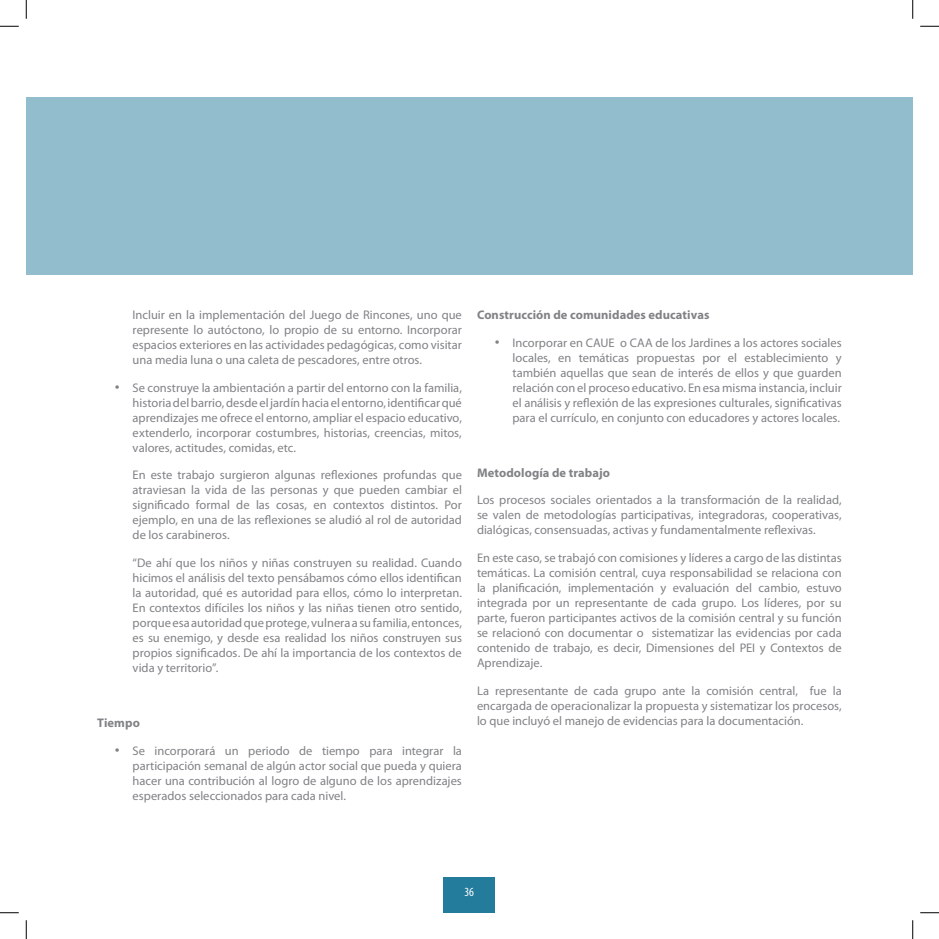
<style>
.page{position:relative;width:939px;height:939px;background:#fff}
.page>*{position:absolute;margin:0;border:0;box-sizing:border-box;transform-origin:0 0}
.t1{font:12.5px/15px "Myriad Pro";color:#808285;text-align:justify}
.t2{font:700 12.5px "Myriad Pro";letter-spacing:.005em;color:#808285}
.t3{font:condensed 12.5px "Myriad Pro";color:#fff}
.s1{font-family:"Arial";font-size:13.75px}
</style>
<div class="page">
<div style="left:443px;top:877px;width:52px;height:35px;background:#247c9c"></div>
<div style="left:26px;top:97px;width:886px;height:177px;background:#91bdcd"></div>
<svg style="left:0;top:25px;width:19px;height:2px"></svg>
<svg style="left:920px;top:25px;width:18px;height:2px"></svg>
<svg style="left:0;top:912px;width:19px;height:1px"></svg>
<svg style="left:920px;top:912px;width:18px;height:1px"></svg>
<svg style="left:25px;top:0;width:2px;height:19px"></svg>
<svg style="left:25px;top:920px;width:2px;height:18px"></svg>
<svg style="left:912px;top:0;width:1px;height:19px"></svg>
<svg style="left:912px;top:920px;width:1px;height:18px"></svg>
<p class="t1" style="left:133px;top:308px;width:331px">Incluir en la implementación del Juego de Rincones, uno que represente lo autóctono, lo propio de su entorno. Incorporar espacios exteriores en las actividades pedagógicas, como visitar una media luna o una caleta de pescadores, entre otros.</p>
<p class="t1" style="left:133px;top:380px;width:331px;text-indent:-18px"><span class="s1">•</span> Se construye la ambientación a partir del entorno con la familia, historia del barrio, desde el jardín hacia el entorno, identificar qué aprendizajes me ofrece el entorno, ampliar el espacio educativo, extenderlo, incorporar costumbres, historias, creencias, mitos, valores, actitudes, comidas, etc.</p>
<p class="t1" style="left:133px;top:468px;width:331px">En este trabajo surgieron algunas reflexiones profundas que atraviesan la vida de las personas y que pueden cambiar el significado formal de las cosas, en contextos distintos. Por ejemplo, en una de las reflexiones se aludió al rol de autoridad de los carabineros.</p>
<p class="t1" style="left:133px;top:555px;width:331px">“De ahí que los niños y niñas construyen su realidad. Cuando hicimos el análisis del texto pensábamos cómo ellos identifican la autoridad, qué es autoridad para ellos, cómo lo interpretan.<br>En contextos difíciles los niños y las niñas tienen otro sentido, porque esa autoridad que protege, vulnera a su familia, entonces, es su enemigo, y desde esa realidad los niños construyen sus propios significados. De ahí la importancia de los contextos de vida y territorio”.</p>
<p class="t2" style="left:97px;top:715px;width:44px">Tiempo</p>
<p class="t1" style="left:133px;top:743px;width:331px;text-indent:-18px"><span class="s1">•</span> Se incorporará un periodo de tiempo para integrar la participación semanal de algún actor social que pueda y quiera hacer una contribución al logro de alguno de los aprendizajes esperados seleccionados para cada nivel.</p>
<p class="t2" style="left:477px;top:308px;width:234px">Construcción de comunidades educativas</p>
<p class="t1" style="left:512px;top:335px;width:331px;text-indent:-18px"><span class="s1">•</span> Incorporar en CAUE o CAA de los Jardines a los actores sociales locales, en temáticas propuestas por el establecimiento y también aquellas que sean de interés de ellos y que guarden relación con el proceso educativo. En esa misma instancia, incluir el análisis y reflexión de las expresiones culturales, significativas para el currículo, en conjunto con educadores y actores locales.</p>
<p class="t2" style="left:477px;top:465px;width:134px">Metodología de trabajo</p>
<p class="t1" style="left:477px;top:493px;width:366px">Los procesos sociales orientados a la transformación de la realidad, se valen de metodologías participativas, integradoras, cooperativas, dialógicas, consensuadas, activas y fundamentalmente reflexivas.</p>
<p class="t1" style="left:477px;top:550px;width:366px">En este caso, se trabajó con comisiones y líderes a cargo de las distintas temáticas. La comisión central, cuya responsabilidad se relaciona con la planificación, implementación y evaluación del cambio, estuvo integrada por un representante de cada grupo. Los líderes, por su parte, fueron participantes activos de la comisión central y su función se relacionó con documentar o sistematizar las evidencias por cada contenido de trabajo, es decir, Dimensiones del PEI y Contextos de Aprendizaje.</p>
<p class="t1" style="left:477px;top:683px;width:366px">La representante de cada grupo ante la comisión central, fue la encargada de operacionalizar la propuesta y sistematizar los procesos, lo que incluyó el manejo de evidencias para la documentación.</p>
<p class="t3" style="left:464px;top:883px;width:11px">36</p>
</div>
